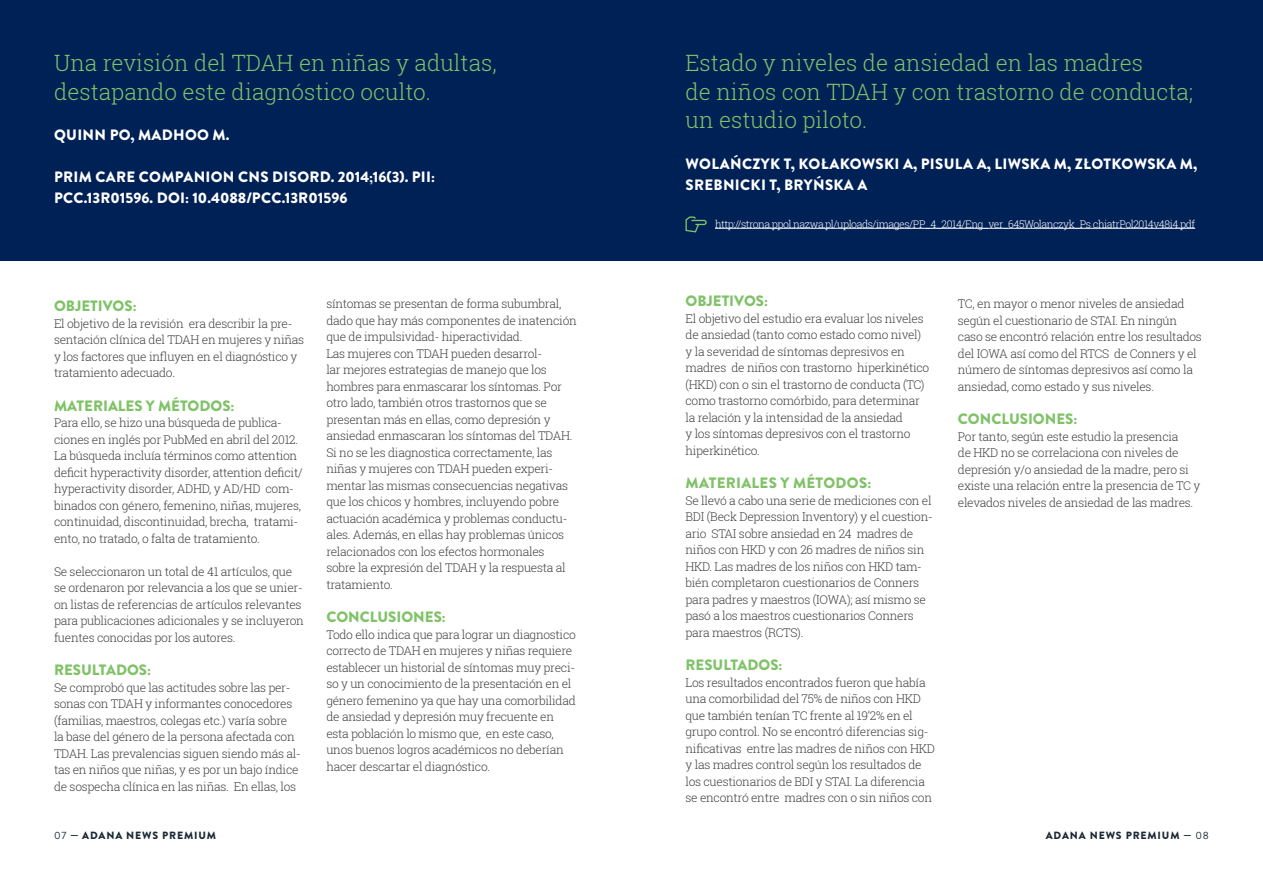
<style>
.page{position:relative;width:1263px;height:893px;background:#fff}
.page>*{position:absolute;margin:0;border:0;box-sizing:border-box;transform-origin:0 0}
.t1{font:300 22.5px/28.5px "Roboto Slab";color:#7fc267}
.t2{font:900 15px/21px "Brandon Grotesque";letter-spacing:.02em;color:#fff}
.t3{font:900 15px "Brandon Grotesque";color:#7fc267}
.t4{font:900 15px "Brandon Grotesque";color:#fff}
.t5{font:900 15px "Brandon Grotesque";letter-spacing:.02em;color:#7fc267}
.t6{font:300 12px/16.5px "Roboto Slab";letter-spacing:-.025em;color:#414042}
.t7{font:300 10.5px "Roboto Slab";letter-spacing:-.045em;color:#fff}
.t8{font:900 10.5px "Brandon Grotesque";letter-spacing:.08em;color:#1b2735}
.s1{font-weight:400}
</style>
<div class="page">
<div style="left:0;top:0;width:1263px;height:260px;background:#002156"></div>
<hr style="left:715px;top:228px;width:480px;height:1px;background:#fff">
<svg style="left:685px;top:216px;width:22px;height:17px"></svg>
<h1 class="t1" style="left:54px;top:48px;width:444px">Una revisión del TDAH en niñas y adultas, destapando este diagnóstico oculto.</h1>
<h1 class="t1" style="left:685px;top:48px;width:509px">Estado y niveles de ansiedad en las madres<br>de niños con TDAH y con trastorno de conducta; un estudio piloto.</h1>
<p class="t2" style="left:54px;top:125px;width:177px">QUINN PO, MADHOO M.</p>
<p class="t2" style="left:54px;top:167px;width:53px">PRIMCARE</p>
<p class="t2" style="left:139px;top:167px;width:13px">COM</p>
<p class="t2" style="left:175px;top:167px;width:75px">PANION CNS</p>
<p class="t2" style="left:272px;top:167px;width:164px">DISOR D. 2014;16(3). PII:</p>
<p class="t2" style="left:54px;top:188px;width:11px">PCC</p>
<p class="t4" style="left:84px;top:187px;width:179px">.13R01596. DO I: 10.4088/PCC</p>
<p class="t4" style="left:282px;top:187px;width:67px">.13R01596</p>
<p class="t2" style="left:686px;top:153px;width:513px">WO LAŃCZYK T, KOŁAKOWSKI A, PISULA A, LIWSKA M, ZŁOTKOWSKA M,<br>SRE</p>
<p class="t2" style="left:714px;top:174px;width:155px">BNICKI T, BRYŃSKA A</p>
<p class="t3" style="left:54px;top:295px;width:84px">OBJETIVOS:</p>
<p class="t6" style="left:54px;top:315px;width:252px">El objetivo de la revisión era describir la pre&shy;sentación clínica del TDAH en mujeres y niñas y los factores que influyen en el diagnóstico y tratamiento adecuado.</p>
<p class="t3" style="left:54px;top:395px;width:182px">MATERIALES Y MÉTODOS:</p>
<p class="t6" style="left:54px;top:414px;width:250px">Para ello, se hizo una búsqueda de publica&shy;ciones en inglés por PubMed en abril del 2012.<br>La búsqueda incluía términos como attention deficit hyperactivity disorder, attention deficit/ hyperactivity disorder, ADHD, y AD/HD com&shy;binados con género, femenino, niñas, mujeres, continuidad, discontinuidad, brecha, tratami&shy;ento, no tratado, o falta de tratamiento.</p>
<p class="t6" style="left:54px;top:563px;width:251px">Se seleccionaron un total de 41 artículos, que se ordenaron por relevancia a los que se unier&shy;on listas de referencias de artículos relevantes para publicaciones adicionales y se incluyeron fuentes conocidas por los autores.</p>
<p class="t3" style="left:54px;top:660px;width:29px">RESULT</p>
<p class="t3" style="left:106px;top:660px;width:46px">ADOS:</p>
<p class="t6" style="left:54px;top:679px;width:248px">Se comprobó que las actitudes sobre las per&shy;sonas con TDAH y informantes conocedores (familias, maestros, colegas etc.) varía sobre<br>la base del género de la persona afectada con TDAH. Las prevalencias siguen siendo más al&shy;tas en niños que niñas, y es por un bajo índice de sospecha clínica en las niñas. En ellas, los</p>
<p class="t6" style="left:326px;top:295px;width:252px">síntomas se presentan de forma subumbral, dado que hay más componentes de inatención que de impulsividad- hiperactividad.<br>Las mujeres con TDAH pueden desarrol-<br>lar mejores estrategias de manejo que los hombres para enmascarar los síntomas. Por otro lado, también otros trastornos que se presentan más en ellas, como depresión y ansiedad enmascaran los síntomas del TDAH.<br>Si no se les diagnostica correctamente, las niñas y mujeres con TDAH pueden experi&shy;mentar las mismas consecuencias negativas que los chicos y hombres, incluyendo pobre actuación académica y problemas conductu&shy;ales. Además, en ellas hay problemas únicos relacionados con los efectos hormonales sobre la expresión del TDAH y la respuesta al tratamiento.</p>
<p class="t3" style="left:326px;top:606px;width:32px">CONCLUSI</p>
<p class="t3" style="left:401px;top:606px;width:46px">ONES:</p>
<p class="t6" style="left:326px;top:626px;width:251px">Todo ello indica que para lograr un diagnostico correcto de TDAH en mujeres y niñas requiere establecer un historial de síntomas muy preci&shy;so y un conocimiento de la presentación en el género femenino ya que hay una comorbilidad de ansiedad y depresión muy frecuente en esta población lo mismo que, en este caso, unos buenos logros académicos no deberían hacer descartar el diagnóstico.</p>
<p class="t7" style="left:715px;top:216px;width:482px">http://strona.ppol.nazwa.pl/uploads/images/PP_4_2014/Eng_ver_645Wolanczyk_Ps chiatrPol2014v48i4.pdf</p>
<p class="t3" style="left:685px;top:290px;width:84px">OBJETIVOS:</p>
<p class="t6" style="left:685px;top:310px;width:245px">El objetivo del estudio era evaluar los niveles de ansiedad (tanto como estado como nivel) y la severidad de síntomas depresivos en madres de niños con trastorno hiperkinético (HKD) con o sin el trastorno de conducta (TC) como trastorno comórbido, para determinar la relación y la intensidad de la ansiedad<br>y los síntomas depresivos con el trastorno hiperkinético.</p>
<p class="t5" style="left:686px;top:472px;width:187px">MATER IALES Y MÉTODOS:</p>
<p class="t6" style="left:685px;top:492px;width:249px">Se llevó a cabo una serie de mediciones con el BDI (Beck Depression Inventory) y el cuestion&shy;ario STAI sobre ansiedad en 24 madres de niños con HKD y con 26 madres de niños sin HKD. Las madres de los niños con HKD tam&shy;bién completaron cuestionarios de Conners para padres y maestros (IOWA); así mismo se pasó a los maestros cuestionarios Conners para maestros (RCTS).</p>
<p class="t3" style="left:685px;top:654px;width:29px">RESULT</p>
<p class="t3" style="left:737px;top:654px;width:46px">ADOS:</p>
<p class="t6" style="left:685px;top:674px;width:251px">Los resultados encontrados fueron que había una comorbilidad del 75% de niños con HKD que también tenían TC frente al 19’2% en el grupo control. No se encontró diferencias sig&shy;nificativas entre las madres de niños con HKD y las madres control según los resultados de los cuestionarios de BDI y STAI. La diferencia se encontró entre madres con o sin niños con</p>
<p class="t6" style="left:958px;top:295px;width:246px">TC, en mayor o menor niveles de ansiedad según el cuestionario de STAI. En ningún caso se encontró relación entre los resultados del IOWA así como del RTCS de Conners y el número de síntomas depresivos así como la ansiedad, como estado y sus niveles.</p>
<p class="t3" style="left:958px;top:408px;width:32px">CONCLUSI</p>
<p class="t3" style="left:1033px;top:408px;width:46px">ONES:</p>
<p class="t6" style="left:958px;top:428px;width:244px">Por tanto, según este estudio la presencia<br>de HKD no se correlaciona con niveles de depresión y/o ansiedad de la madre, pero si existe una relación entre la presencia de TC y elevados niveles de ansiedad de las madres.</p>
<p class="t8" style="left:54px;top:828px;width:164px"><span class="s1">07</span> — ADANA N EWS PREMIUM</p>
<p class="t8" style="left:1046px;top:828px;width:165px">ADANA N EWS PREMIUM — <span class="s1">08</span></p>
</div>
